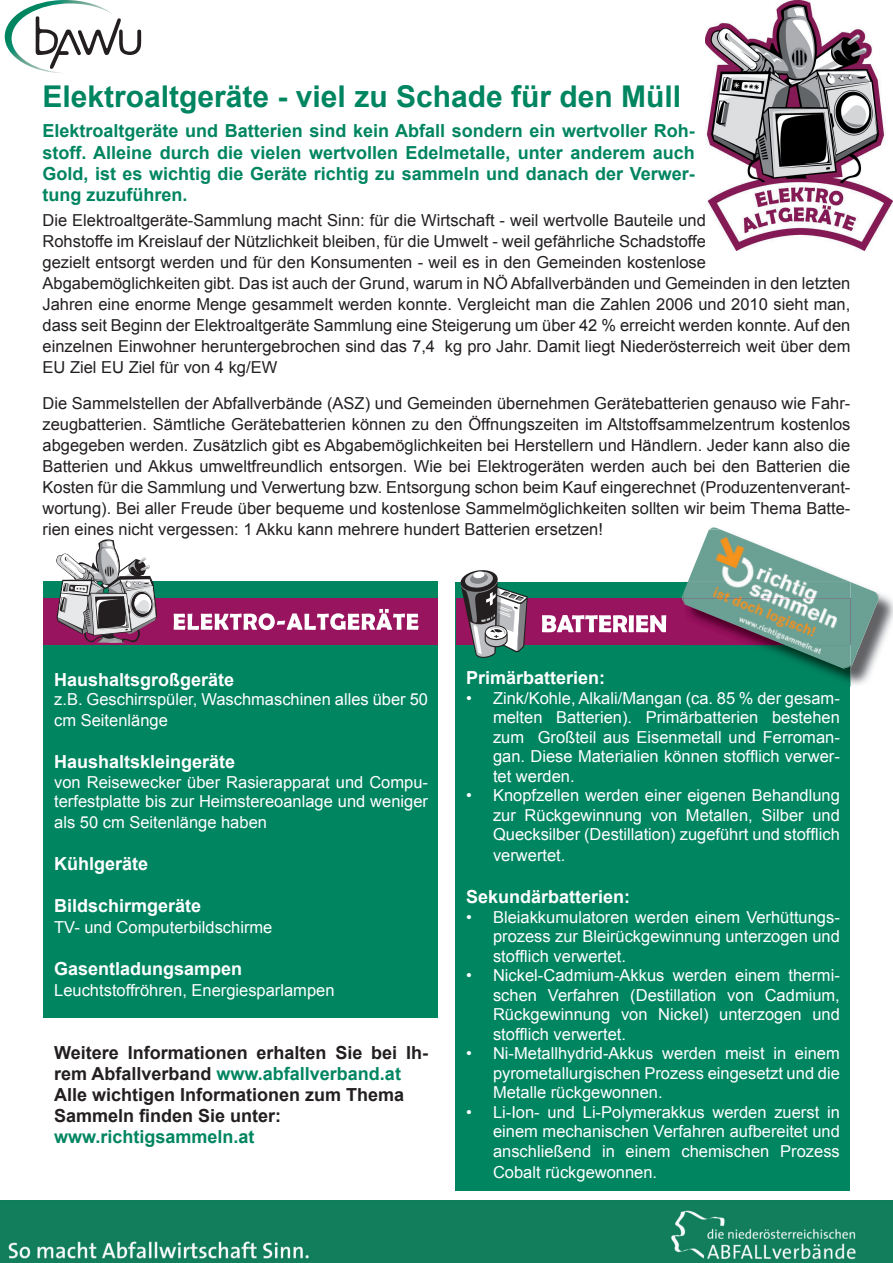
<style>
.page{position:relative;width:893px;height:1263px;background:#fff}
.page>*{position:absolute;margin:0;border:0;box-sizing:border-box;transform-origin:0 0}
.t1{font:700 30px "Arial";color:#008561}
.t2{font:700 18px/21px "Arial";color:#008561;text-align:justify}
.t3{font:700 18px/21px "Arial";color:#231f20}
.t4{font:700 18px "Arial";color:#fff}
.t5{font:16.5px/21px "Arial";color:#231f20}
.t6{font:16.5px/19.5px "Arial";color:#fff;text-align:justify}
.s1{color:#008561}
</style>
<div class="page">
<img style="left:0;top:1201px;width:893px;height:62px">
<div style="left:43px;top:582px;width:394px;height:436px;background:#008561"></div>
<svg style="left:5px;top:0;width:136px;height:73px"></svg>
<img style="left:706px;top:0;width:187px;height:250px">
<div style="left:455px;top:582px;width:395px;height:609px;background:#008561"></div>
<div style="left:456px;top:598px;width:394px;height:47px;background:#99145e"></div>
<svg style="left:542px;top:615px;width:124px;height:17px"></svg>
<svg style="left:460px;top:570px;width:68px;height:88px"></svg>
<div style="left:43px;top:598px;width:394px;height:47px;background:#99145e"></div>
<svg style="left:174px;top:609px;width:244px;height:21px"></svg>
<svg style="left:56px;top:539px;width:101px;height:104px"></svg>
<img style="left:683px;top:581px;width:210px;height:105px">
<img style="left:683px;top:671px;width:167px;height:15px">
<svg style="left:710px;top:527px;width:9px;height:2px"></svg>
<img style="left:688px;top:529px;width:193px;height:140px">
<img style="left:683px;top:582px;width:167px;height:89px">
<img style="left:683px;top:598px;width:167px;height:47px">
<h1 class="t1" style="left:43px;top:76px;width:640px">Elektroaltgeräte - viel zu Schade für den Müll</h1>
<p class="t2" style="left:43px;top:121px;width:654px">Elektroaltgeräte und Batterien sind kein Abfall sondern ein wertvoller Roh&shy;stoff. Alleine durch die vielen wertvollen Edelmetalle, unter anderem auch Gold, ist es wichtig die Geräte richtig zu sammeln und danach der Verwer&shy;tung zuzuführen.</p>
<p class="t5" style="left:43px;top:210px;width:809px">Die Elektroaltgeräte-Sammlung macht Sinn: für die Wirtschaft - weil wertvolle Bauteile und<br>Rohstoffe im Kreislauf der Nützlichkeit bleiben, für die Umwelt - weil gefährliche Schadstoffe<br>gezielt entsorgt werden und für den Konsumenten - weil es in den Gemeinden kostenlose Abgabemöglichkeiten gibt. Das ist auch der Grund, warum in NÖ Abfallverbänden und Gemeinden in den letzten Jahren eine enorme Menge gesammelt werden konnte. Vergleicht man die Zahlen 2006 und 2010 sieht man, dass seit Beginn der Elektroaltgeräte Sammlung eine Steigerung um über 42 % erreicht werden konnte. Auf den einzelnen Einwohner heruntergebrochen sind das 7,4 kg pro Jahr. Damit liegt Niederösterreich weit über dem EU Ziel EU Ziel für von 4 kg/EW</p>
<p class="t5" style="left:43px;top:393px;width:809px;text-align:justify">Die Sammelstellen der Abfallverbände (ASZ) und Gemeinden übernehmen Gerätebatterien genauso wie Fahr&shy;zeugbatterien. Sämtliche Gerätebatterien können zu den Öffnungszeiten im Altstoffsammelzentrum kostenlos abgegeben werden. Zusätzlich gibt es Abgabemöglichkeiten bei Herstellern und Händlern. Jeder kann also die Batterien und Akkus umweltfreundlich entsorgen. Wie bei Elektrogeräten werden auch bei den Batterien die Kosten für die Sammlung und Verwertung bzw. Entsorgung schon beim Kauf eingerechnet (Produzentenverant&shy;wortung). Bei aller Freude über bequeme und kostenlose Sammelmöglichkeiten sollten wir beim Thema Batte&shy;rien eines nicht vergessen: 1 Akku kann mehrere hundert Batterien ersetzen!</p>
<p class="t4" style="left:54px;top:667px;width:182px">Haushaltsgroßgeräte</p>
<p class="t6" style="left:54px;top:689px;width:375px;line-height:21px">z.B. Geschirrspüler, Waschmaschinen alles über 50 cm Seitenlänge</p>
<p class="t4" style="left:54px;top:750px;width:183px">Haushaltskleingeräte</p>
<p class="t6" style="left:54px;top:772px;width:375px">von Reisewecker über Rasierapparat und Compu&shy;terfestplatte bis zur Heimstereoanlage und weniger</p>
<p class="t6" style="left:54px;top:813px;width:214px">als 50 cm Seitenlänge haben</p>
<p class="t4" style="left:54px;top:852px;width:96px">Kühlgeräte</p>
<p class="t4" style="left:54px;top:894px;width:149px">Bildschirmgeräte</p>
<p class="t6" style="left:54px;top:918px;width:220px">TV- und Computerbildschirme</p>
<p class="t4" style="left:54px;top:957px;width:190px">Gasentladungsampen</p>
<p class="t6" style="left:54px;top:981px;width:282px">Leuchtstoffröhren, Energiesparlampen</p>
<p class="t3" style="left:54px;top:1043px;width:375px">Weitere Informationen erhalten Sie bei Ih&shy;rem Abfallverband <span class="s1">www.abfallverband.at </span>Alle wichtigen Informationen zum Thema Sammeln finden Sie unter:</p>
<p class="t2" style="left:54px;top:1127px;width:202px">www.richtigsammeln.at</p>
<p class="t4" style="left:466px;top:666px;width:141px">Primärbatterien:</p>
<p class="t6" style="left:493px;top:688px;width:348px;text-indent:-27px">• Zink/Kohle, Alkali/Mangan (ca. 85 % der gesam&shy;melten Batterien). Primärbatterien bestehen zum Großteil aus Eisenmetall und Ferroman&shy;gan. Diese Materialien können stofflich verwer&shy;tet werden.</p>
<p class="t6" style="left:493px;top:786px;width:348px;text-indent:-27px">• Knopfzellen werden einer eigenen Behandlung zur Rückgewinnung von Metallen, Silber und Quecksilber (Destillation) zugeführt und stofflich</p>
<p class="t6" style="left:493px;top:846px;width:74px">verwertet.</p>
<p class="t4" style="left:466px;top:885px;width:166px">Sekundärbatterien:</p>
<p class="t6" style="left:493px;top:907px;width:348px;text-indent:-27px">• Bleiakkumulatoren werden einem Verhüttungs&shy;prozess zur Bleirückgewinnung unterzogen und stofflich verwertet.</p>
<p class="t6" style="left:493px;top:966px;width:348px;text-indent:-27px">• Nickel-Cadmium-Akkus werden einem thermi&shy;schen Verfahren (Destillation von Cadmium, Rückgewinnung von Nickel) unterzogen und stofflich verwertet.</p>
<p class="t6" style="left:493px;top:1044px;width:348px;text-indent:-27px">• Ni-Metallhydrid-Akkus werden meist in einem pyrometallurgischen Prozess eingesetzt und die Metalle rückgewonnen.</p>
<p class="t6" style="left:493px;top:1102px;width:348px;text-indent:-27px">• Li-Ion- und Li-Polymerakkus werden zuerst in einem mechanischen Verfahren aufbereitet und anschließend in einem chemischen Prozess</p>
<p class="t6" style="left:493px;top:1162px;width:166px">Cobalt rückgewonnen.</p>
</div>
